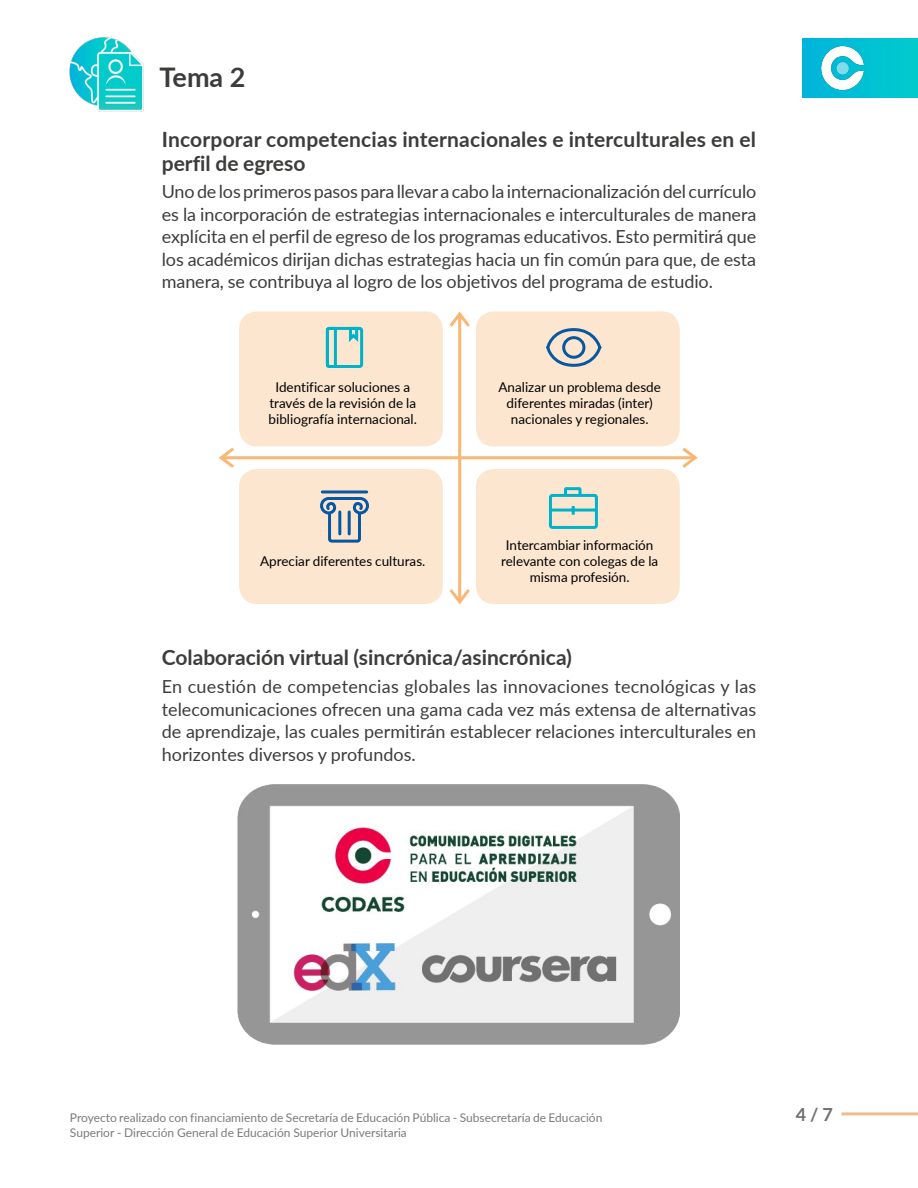
<style>
.page{position:relative;width:918px;height:1188px;background:#fff}
.page>*{position:absolute;margin:0;border:0;box-sizing:border-box;transform-origin:0 0}
.t1{font:700 27px "Lato";color:#3c3c3b}
.t2{font:700 21px/24px "Lato";color:#3c3c3b}
.t3{font:18px/22.5px "Lato";letter-spacing:-.005em;color:#3c3c3b;text-align:justify}
.t4{font:700 18px "Lato";color:#6f6f6f}
.t5{font:13.5px/16.2px "Lato";color:#000;text-align:center}
.t6{font:12px/15px "Lato";color:#7c7b7b}
</style>
<div class="page">
<hr style="left:841px;top:1112px;width:77px;height:3px;background:#efbc8b">
<img style="left:803px;top:38px;width:115px;height:60px">
<img style="left:818px;top:43px;width:49px;height:49px">
<img style="left:69px;top:36px;width:75px;height:76px">
<div style="left:239px;top:311px;width:204px;height:135px;background:#fce6d0;border-radius:18px"></div>
<div style="left:239px;top:469px;width:204px;height:135px;background:#fce6d0;border-radius:18px"></div>
<div style="left:476px;top:311px;width:204px;height:135px;background:#fce6d0;border-radius:18px"></div>
<div style="left:476px;top:469px;width:204px;height:135px;background:#fce6d0;border-radius:18px"></div>
<img style="left:238px;top:784px;width:442px;height:260px">
<svg style="left:325px;top:326px;width:39px;height:42px"></svg>
<svg style="left:546px;top:328px;width:56px;height:39px"></svg>
<svg style="left:319px;top:490px;width:52px;height:376px"></svg>
<svg style="left:548px;top:487px;width:50px;height:42px"></svg>
<svg style="left:449px;top:586px;width:21px;height:19px"></svg>
<hr style="left:458px;top:316px;width:3px;height:285px;background:#f9b674">
<svg style="left:449px;top:311px;width:21px;height:19px"></svg>
<svg style="left:679px;top:447px;width:19px;height:21px"></svg>
<hr style="left:223px;top:456px;width:471px;height:3px;background:#f9b674">
<svg style="left:219px;top:447px;width:18px;height:21px"></svg>
<h1 class="t1" style="left:160px;top:57px;width:87px">Tema 2</h1>
<p class="t2" style="left:162px;top:127px;width:596px">Incorporar competencias internacionales e interculturales en el perfil de egreso</p>
<p class="t3" style="left:162px;top:180px;width:596px">Uno de los primeros pasos para llevar a cabo la internacionalización del currículo es la incorporación de estrategias internacionales e interculturales de manera explícita en el perfil de egreso de los programas educativos. Esto permitirá que los académicos dirijan dichas estrategias hacia un fin común para que, de esta manera, se contribuya al logro de los objetivos del programa de estudio.</p>
<p class="t5" style="left:269px;top:378px;width:150px">Identificar soluciones a través de la revisión de la bibliografía internacional.</p>
<p class="t5" style="left:260px;top:552px;width:167px">Apreciar diferentes culturas.</p>
<p class="t5" style="left:499px;top:378px;width:164px">Analizar un problema desde diferentes miradas (inter) nacionales y regionales.</p>
<p class="t5" style="left:501px;top:536px;width:159px">Intercambiar información relevante con colegas de la misma profesión.</p>
<p class="t2" style="left:162px;top:644px;width:412px">Colaboración virtual (sincrónica/asincrónica)</p>
<p class="t3" style="left:162px;top:675px;width:596px">En cuestión de competencias globales las innovaciones tecnológicas y las telecomunicaciones ofrecen una gama cada vez más extensa de alternativas de aprendizaje, las cuales permitirán establecer relaciones interculturales en horizontes diversos y profundos.</p>
<p class="t6" style="left:70px;top:1109px;width:534px">Proyecto realizado con financiamiento de Secretaría de Educación Pública - Subsecretaría de Educación<br>Superior - Dirección General de Educación Superior Universitaria</p>
<p class="t4" style="left:796px;top:1101px;width:39px">4 / 7</p>
</div>
